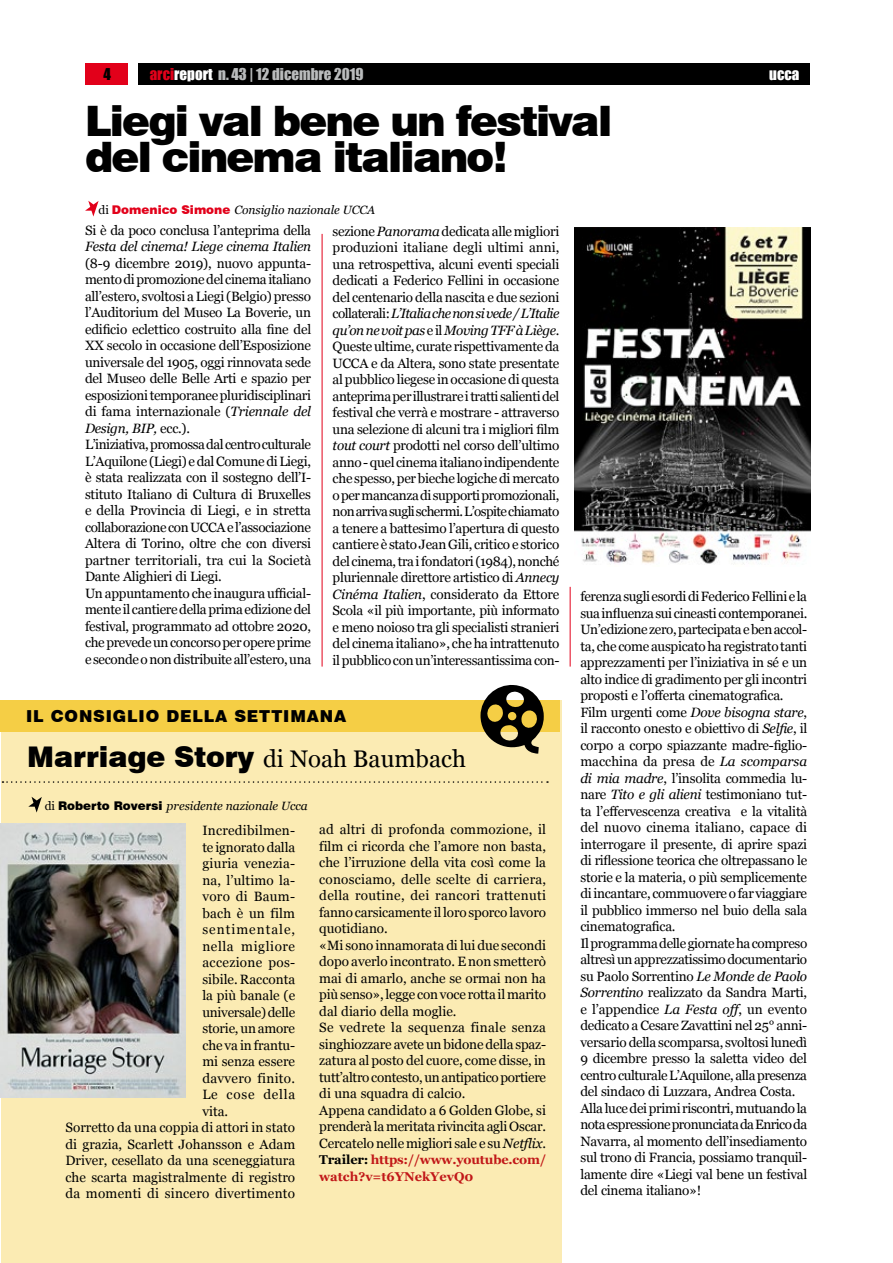
<style>
.page{position:relative;width:893px;height:1263px;background:#fff}
.page>*{position:absolute;margin:0;border:0;box-sizing:border-box;transform-origin:0 0}
.t1{font:900 42px/36px "Swiss 721 BT";letter-spacing:-.045em;color:#000}
.t2{font:24px "Georgia";color:#000}
.t3{font:900 16.5px "Swiss 721 BT";letter-spacing:.05em;color:#000}
.t4{font:15px "Impact";color:#b9bbbc}
.t5{font:15px "Impact";color:#fff}
.t6{font:15px "Impact";color:#000}
.t7{font:13.5px/16.5px "Georgia";letter-spacing:-.02em;color:#000}
.t8{font:13.5px "Georgia";color:#000}
.t9{font:13.5px "Georgia";letter-spacing:.015em;color:#000}
.t10{font:italic 13.5px "Georgia";letter-spacing:-.02em;color:#000}
.t11{font:13.5px "Georgia";letter-spacing:.025em;color:#000}
.t12{font:13.5px "Georgia";letter-spacing:.01em;color:#000}
.t13{font:13.5px "Georgia";letter-spacing:.075em;color:#000}
.t14{font:13.5px "Georgia";letter-spacing:.04em;color:#000}
.t15{font:13.5px "Georgia";letter-spacing:.02em;color:#000}
.t16{font:13.5px "Georgia";letter-spacing:.055em;color:#000}
.t17{font:700 12.75px/16.5px "Georgia";letter-spacing:-.01em;color:#c11718}
.t18{font:italic 12px "Georgia";color:#000}
.s1{color:#e2001a}
.s2{color:#fff}
.s3{font-style:normal}
.s4{font-family:"Swiss 721 BT";font-weight:900;font-style:normal;color:#e2001a}
.s5{font-style:italic}
.s6{font-family:"Swiss 721 BT";font-weight:900;font-size:28.5px}
.s7{font-family:"Swiss 721 BT";font-weight:900;font-style:normal}
.s8{color:#000}
</style>
<div class="page">
<div style="left:85px;top:64px;width:43px;height:21px;background:#e2001a"></div>
<div style="left:138px;top:64px;width:672px;height:21px;background:#000"></div>
<hr style="left:570px;top:587px;width:1px;height:79px;background:#e2001a">
<hr style="left:322px;top:234px;width:1px;height:432px;background:#e2001a">
<svg style="left:85px;top:201px;width:14px;height:16px"></svg>
<div style="left:2px;top:700px;width:560px;height:563px;background:#fbebb3"></div>
<div style="left:0;top:700px;width:560px;height:31px;background:#f5ce45"></div>
<svg style="left:480px;top:685px;width:64px;height:69px"></svg>
<svg style="left:2px;top:781px;width:546px;height:2px"></svg>
<svg style="left:28px;top:797px;width:14px;height:15px"></svg>
<img style="left:0;top:823px;width:185px;height:274px">
<img style="left:575px;top:228px;width:235px;height:337px">
<p class="t6" style="left:104px;top:62px;width:9px">4</p>
<p class="t4" style="left:150px;top:62px;width:215px"><span class="s1">arci</span><span class="s2">report</span> n. 43 | 12 dicembre 2019</p>
<p class="t5" style="left:769px;top:62px;width:32px">ucca</p>
<h1 class="t1" style="left:85px;top:103px;width:529px">Liegi val bene un festival del cinema italiano!</h1>
<p class="t18" style="left:99px;top:202px;width:278px"><span class="s3">di</span> <span class="s4">Domenico Simone</span> Consiglio nazionale UCCA</p>
<p class="t7" style="left:85px;top:222px;width:228px">Si è da poco conclusa l’anteprima della</p>
<p class="t10" style="left:85px;top:238px;width:228px">Festa del cinema! Liege cinema Italien</p>
<p class="t7" style="left:85px;top:255px;width:228px">(8-9 dicembre 2019), nuovo appunta&shy;mento di promozione del cinema italiano all’estero, svoltosi a Liegi (Belgio) presso l’Auditorium del Museo La Boverie, un edificio eclettico costruito alla fine del XX secolo in occasione dell’Esposizione universale del 1905, oggi rinnovata sede del Museo delle Belle Arti e spazio per esposizioni temporanee pluridisciplinari di fama internazionale (<span class="s5">Triennale del Design, BIP,</span> ecc.).<br>L’iniziativa, promossa dal centro culturale L’Aquilone (Liegi) e dal Comune di Liegi, è stata realizzata con il sostegno dell’I&shy;stituto Italiano di Cultura di Bruxelles e della Provincia di Liegi, e in stretta collaborazione con UCCA e l’associazione Altera di Torino, oltre che con diversi partner territoriali, tra cui la Società Dante Alighieri di Liegi.<br>Un appuntamento che inaugura ufficial&shy;mente il cantiere della prima edizione del festival, programmato ad ottobre 2020, che prevede un concorso per opere prime e seconde o non distribuite all’estero, una</p>
<p class="t7" style="left:333px;top:223px;width:228px;text-align:justify">sezione <span class="s5">Panorama</span> dedicata alle migliori produzioni italiane degli ultimi anni, una retrospettiva, alcuni eventi speciali dedicati a Federico Fellini in occasione del centenario della nascita e due sezioni collaterali: <span class="s5">L’Italia che non si vede / L’Italie qu’on ne voit pas</span> e il <span class="s5">Moving TFF à Liège</span>.<br>Queste ultime, curate rispettivamente da UCCA e da Altera, sono state presentate al pubblico liegese in occasione di questa anteprima per illustrare i tratti salienti del festival che verrà e mostrare - attraverso una selezione di alcuni tra i migliori film <span class="s5">tout court</span> prodotti nel corso dell’ultimo anno - quel cinema italiano indipendente che spesso, per bieche logiche di mercato o per mancanza di supporti promozionali, non arriva sugli schermi. L’ospite chiamato a tenere a battesimo l’apertura di questo cantiere è stato Jean Gili, critico e storico del cinema, tra i fondatori (1984), nonché pluriennale direttore artistico di <span class="s5">Annecy Cinéma Italien</span>, considerato da Ettore Scola «il più importante, più informato e meno noioso tra gli specialisti stranieri del cinema italiano», che ha intrattenuto il pubblico con un’interessantissima con-</p>
<p class="t3" style="left:26px;top:706px;width:79px">Il consigli</p>
<p class="t3" style="left:146px;top:706px;width:34px">o della</p>
<p class="t3" style="left:234px;top:706px;width:14px">settima</p>
<p class="t3" style="left:320px;top:706px;width:27px">na</p>
<h2 class="t2" style="left:27px;top:744px;width:440px"><span class="s6">Marriage Story</span> di Noah Baumbach</h2>
<p class="t18" style="left:45px;top:798px;width:265px"><span class="s3">di</span> <span class="s7">Roberto Roversi</span> presidente nazionale Ucca</p>
<p class="t9" style="left:202px;top:822px;width:94px">Incredibilmen-</p>
<p class="t7" style="left:202px;top:839px;width:94px">te ignorato dalla</p>
<p class="t9" style="left:202px;top:855px;width:94px">giuria venezia-</p>
<p class="t12" style="left:202px;top:872px;width:94px">na, l’ultimo la-</p>
<p class="t15" style="left:202px;top:888px;width:94px">voro di Baum-</p>
<p class="t9" style="left:202px;top:905px;width:94px">bach è un film</p>
<p class="t13" style="left:202px;top:921px;width:94px">sentimentale,</p>
<p class="t14" style="left:202px;top:938px;width:94px">nella migliore</p>
<p class="t11" style="left:202px;top:954px;width:94px">accezione pos-</p>
<p class="t8" style="left:202px;top:971px;width:94px">sibile. Racconta</p>
<p class="t8" style="left:202px;top:987px;width:94px">la più banale (e</p>
<p class="t7" style="left:202px;top:1004px;width:94px">universale) delle</p>
<p class="t7" style="left:202px;top:1020px;width:94px">storie, un amore</p>
<p class="t7" style="left:202px;top:1037px;width:94px">che va in frantu-</p>
<p class="t8" style="left:202px;top:1053px;width:94px">mi senza essere</p>
<p class="t11" style="left:202px;top:1070px;width:94px">davvero finito.</p>
<p class="t16" style="left:202px;top:1086px;width:94px">Le cose della</p>
<p class="t7" style="left:202px;top:1103px;width:27px">vita.</p>
<p class="t8" style="left:66px;top:1119px;width:231px">Sorretto da una coppia di attori in stato</p>
<p class="t8" style="left:66px;top:1136px;width:231px">di grazia, Scarlett Johansson e Adam</p>
<p class="t8" style="left:66px;top:1152px;width:231px">Driver, cesellato da una sceneggiatura</p>
<p class="t8" style="left:66px;top:1169px;width:231px">che scarta magistralmente di registro</p>
<p class="t9" style="left:66px;top:1185px;width:231px">da momenti di sincero divertimento</p>
<p class="t7" style="left:319px;top:821px;width:228px">ad altri di profonda commozione, il film ci ricorda che l’amore non basta, che l’irruzione della vita così come la conosciamo, delle scelte di carriera, della routine, dei rancori trattenuti fanno carsicamente il loro sporco lavoro quotidiano.<br>«Mi sono innamorata di lui due secondi dopo averlo incontrato. E non smetterò mai di amarlo, anche se ormai non ha più senso», legge con voce rotta il marito dal diario della moglie.<br>Se vedrete la sequenza finale senza singhiozzare avete un bidone della spaz&shy;zatura al posto del cuore, come disse, in tutt’altro contesto, un antipatico portiere di una squadra di calcio.<br>Appena candidato a 6 Golden Globe, si prenderà la meritata rivincita agli Oscar.<br>Cercatelo nelle migliori sale e su <span class="s5">Netflix</span>.</p>
<p class="t17" style="left:319px;top:1152px;width:228px"><span class="s8">Trailer:</span> https://www.youtube.com/ watch?v=t6YNekYevQ0</p>
<p class="t7" style="left:580px;top:588px;width:228px">ferenza sugli esordi di Federico Fellini e la sua influenza sui cineasti contemporanei.<br>Un’edizione zero, partecipata e ben accol&shy;ta, che come auspicato ha registrato tanti apprezzamenti per l’iniziativa in sé e un alto indice di gradimento per gli incontri proposti e l’offerta cinematografica.<br>Film urgenti come <span class="s5">Dove bisogna stare</span>, il racconto onesto e obiettivo di <span class="s5">Selfie</span>, il corpo a corpo spiazzante madre-figlio&shy;macchina da presa de <span class="s5">La scomparsa di mia madre</span>, l’insolita commedia lu&shy;nare <span class="s5">Tito e gli alieni</span> testimoniano tut&shy;ta l’effervescenza creativa e la vitalità del nuovo cinema italiano, capace di interrogare il presente, di aprire spazi di riflessione teorica che oltrepassano le storie e la materia, o più semplicemente di incantare, commuovere o far viaggiare il pubblico immerso nel buio della sala cinematografica.<br>Il programma delle giornate ha compreso altresì un apprezzatissimo documentario su Paolo Sorrentino <span class="s5">Le Monde de Paolo Sorrentino</span> realizzato da Sandra Marti, e l’appendice <span class="s5">La Festa off</span>, un evento dedicato a Cesare Zavattini nel 25° anni&shy;versario della scomparsa, svoltosi lunedì 9 dicembre presso la saletta video del centro culturale L’Aquilone, alla presenza del sindaco di Luzzara, Andrea Costa.<br>Alla luce dei primi riscontri, mutuando la nota espressione pronunciata da Enrico da Navarra, al momento dell’insediamento sul trono di Francia, possiamo tranquil&shy;lamente dire «Liegi val bene un festival del cinema italiano»!</p>
</div>
